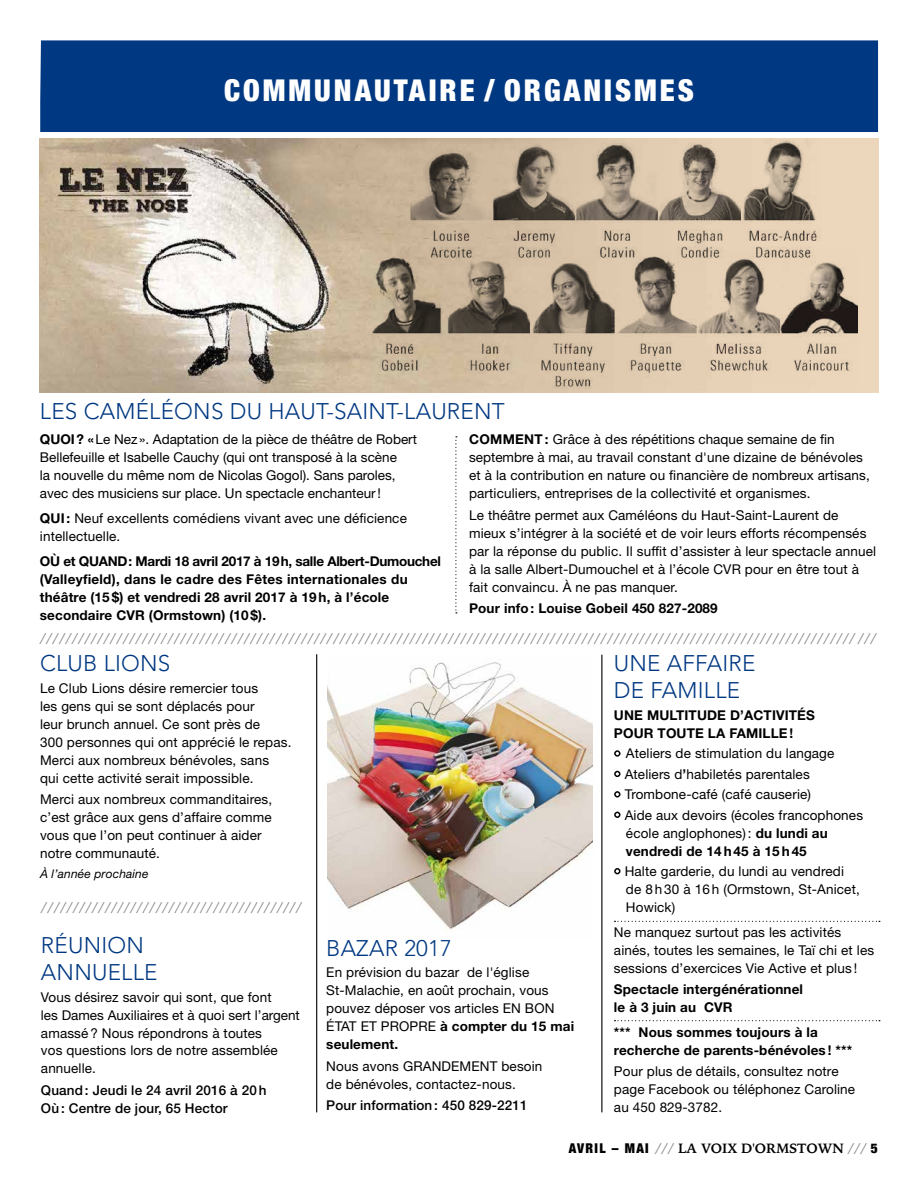
<style>
.page{position:relative;width:918px;height:1188px;background:#fff}
.page>*{position:absolute;margin:0;border:0;box-sizing:border-box;transform-origin:0 0}
.t1{font:900 condensed 30px "Helvetica Neue";letter-spacing:.1em;color:#fff}
.t2{font:300 22.5px/27px "Avenir";letter-spacing:.01em;color:#003882}
.t3{font:13.5px/18px "Helvetica Neue LT Std";letter-spacing:.01em;color:#000}
.t4{font:700 13.5px/18px "Helvetica Neue LT Std";letter-spacing:.01em;color:#000}
.t5{font:700 13.5px "Iowan Old Style BT";color:#87888a}
.t6{font:500 13.5px/18px "Helvetica Neue LT Std";letter-spacing:.01em;color:#000}
.t7{font:700 13.5px "Iowan Old Style BT";color:#000}
.t8{font:italic 12px "Helvetica Neue LT Std";letter-spacing:.01em;color:#000}
.s1{font-weight:700}
.s2{font-weight:400}
.s3{font-family:"Helvetica Neue";font-weight:900;font-stretch:condensed}
.s4{color:#87888a}
</style>
<div class="page">
<img style="left:327px;top:662px;width:266px;height:268px">
<img style="left:40px;top:138px;width:838px;height:254px">
<hr style="left:316px;top:654px;width:1px;height:458px;background:#000">
<hr style="left:601px;top:655px;width:1px;height:457px;background:#000">
<div style="left:614px;top:750px;width:6px;height:7px;border:2px solid #000;border-radius:50%"></div>
<svg style="left:614px;top:771px;width:6px;height:6px"></svg>
<div style="left:614px;top:791px;width:6px;height:7px;border:2px solid #000;border-radius:50%"></div>
<svg style="left:614px;top:812px;width:6px;height:6px"></svg>
<svg style="left:614px;top:868px;width:6px;height:6px"></svg>
<img style="left:365px;top:251px;width:493px;height:139px">
<img style="left:401px;top:138px;width:419px;height:127px">
<svg style="left:615px;top:921px;width:265px;height:1px"></svg>
<svg style="left:615px;top:1020px;width:265px;height:1px"></svg>
<svg style="left:455px;top:436px;width:2px;height:177px"></svg>
<div style="left:40px;top:40px;width:838px;height:92px;background:#003882"></div>
<h1 class="t1" style="left:224px;top:65px;width:471px">COMMUNAUTAIRE / ORGANISMES</h1>
<h2 class="t2" style="left:40px;top:398px;width:77px">LES CAMÉ</h2>
<h2 class="t2" style="left:149px;top:398px;width:283px">LÉO NS DU HAUT-SAINT-LAUR</h2>
<h2 class="t2" style="left:461px;top:398px;width:46px">ENT</h2>
<p class="t3" style="left:40px;top:430px;width:379px"><span class="s1">QUOI ? «</span>Le Nez ». Adaptation de la pièce de théâtre de Robert Bellefeuille et Isabelle Cauchy (qui ont transposé à la scène<br>la nouvelle du même nom de Nicolas Gogol). Sans paroles, avec des musiciens sur place. Un spectacle enchanteur!</p>
<p class="t4" style="left:40px;top:509px;width:8px">QUI</p>
<p class="t3" style="left:469px;top:430px;width:402px;text-indent:65px"><span class="s1">T :</span> Grâce à des répétitions chaque semaine de fin septembre à mai, au travail constant d'une dizaine de bénévoles et à la contribution en nature ou financière de nombreux artisans, particuliers, entreprises de la collectivité et organismes.</p>
<p class="t3" style="left:469px;top:506px;width:409px">Le théâtre permet aux Caméléons du Haut-Saint-Laurent de mieux s’intégrer à la société et de voir leurs efforts récompensés par la réponse du public. Il suffit d’assister à leur spectacle annuel à la salle Albert-Dumouchel et à l’école CVR pour en être tout à fait convaincu. À ne pas manquer.</p>
<p class="t4" style="left:469px;top:599px;width:250px">Pour info: Louise Gobeil 450 827-2089</p>
<p class="t4" style="left:469px;top:430px;width:33px">COMMEN</p>
<p class="t3" style="left:40px;top:509px;width:369px;text-indent:27px"><span class="s1">:</span> Neuf excellents comédiens vivant avec une déficience intellectuelle.</p>
<p class="t4" style="left:40px;top:552px;width:50px">OÙ et QUAN</p>
<p class="t4" style="left:40px;top:552px;width:403px;text-indent:78px">D: Mardi 18 avril 2017 à 19h, salle Albert-Dumouchel (Valleyfield), dans le cadre des Fêtes internationales du théâtre (15 $) et vendredi 28 avril 2017 à 19h, à l’école secondaire CVR (Ormstown) (10 $).</p>
<p class="t5" style="left:40px;top:629px;width:838px">//////////////////////////////////////////////////////////////////////////////////////////////////////////////////////////////// ///</p>
<h2 class="t2" style="left:40px;top:650px;width:132px">CLUB LIONS</h2>
<p class="t3" style="left:40px;top:679px;width:253px">Le Club Lions désire remercier tous<br>les gens qui se sont déplacés pour<br>leur brunch annuel. Ce sont près de<br>300 personnes qui ont apprécié le repas.<br>Merci aux nombreux bénévoles, sans<br>qui cette activité serait impossible.</p>
<p class="t3" style="left:40px;top:790px;width:234px">Merci aux nombreux commanditaires, c’est grâce aux gens d’affaire comme vous que l’on peut continuer à aider notre communauté.</p>
<p class="t8" style="left:40px;top:867px;width:110px">À l’année prochaine</p>
<p class="t5" style="left:41px;top:898px;width:263px">/////////////////////////////////////////</p>
<h2 class="t2" style="left:41px;top:932px;width:100px">RÉUNION<br>ANN</h2>
<h2 class="t2" style="left:92px;top:959px;width:29px">UELLE</h2>
<p class="t3" style="left:41px;top:988px;width:260px">Vous désirez savoir qui sont, que font<br>les Dames Auxiliaires et à quoi sert l’argent amassé ? Nous répondrons à toutes<br>vos questions lors de notre assemblée annuelle.</p>
<p class="t6" style="left:41px;top:1081px;width:227px">Quand: Jeudi le 24 avril 2016 à 20 h<br>Où : Centre de jour, 65 Hector</p>
<h2 class="t2" style="left:326px;top:934px;width:127px">BAZAR 2017</h2>
<p class="t3" style="left:326px;top:963px;width:249px">En prévision du bazar de l'église<br>St-Malachie, en août prochain, vous pouvez déposer vos articles EN BON<br>ÉTAT ET PROPRE <span class="s1">à compter du 15 mai seulement.</span></p>
<p class="t3" style="left:326px;top:1057px;width:218px">Nous avons GRANDEMENT besoin de bénévoles, contactez-nous.</p>
<p class="t6" style="left:326px;top:1096px;width:203px">Pour information : 450 829-2211</p>
<h2 class="t2" style="left:614px;top:650px;width:140px;text-indent:53px">AFFAIRE<br>DE FAMILLE</h2>
<p class="t4" style="left:614px;top:706px;width:201px">Une multitude d’activités pour toute la famille!</p>
<p class="t3" style="left:625px;top:743px;width:240px;line-height:20.4px">Ateliers de stimulation du langage Ateliers d<span class="s1">’</span>habiletés parentales Trombone-café (café causerie)<br>Aide aux devoirs (écoles francophones</p>
<p class="t4" style="left:626px;top:823px;width:203px"><span class="s2">école anglophones) :</span> du lundi au vendredi de 14h45 à 15h45</p>
<p class="t3" style="left:625px;top:862px;width:237px">Halte garderie, du lundi au vendredi de 8 h 30 à 16 h (Ormstown, St-Anicet,<br>Howick)</p>
<p class="t3" style="left:614px;top:923px;width:262px">Ne manquez surtout pas les activités ainés, toutes les semaines, le Taï chi et les sessions d’exercices Vie Active et plus !</p>
<p class="t4" style="left:614px;top:980px;width:191px">Spectacle intergénérationnel le à 3 juin au CVR</p>
<p class="t4" style="left:614px;top:1023px;width:240px">*** Nous sommes toujours à la recherche de parents-bénévoles ! ***</p>
<p class="t3" style="left:614px;top:1063px;width:243px">Pour plus de détails, consultez notre page Facebook ou téléphonez Caroline au 450 829-3782.</p>
<h2 class="t2" style="left:614px;top:650px;width:16px">UNE</h2>
<p class="t7" style="left:569px;top:1140px;width:311px"><span class="s3">AVRIL – MAI</span> <span class="s4">///</span> LA VOIX D'ORMSTOWN <span class="s4">///</span> <span class="s3">5</span></p>
</div>
